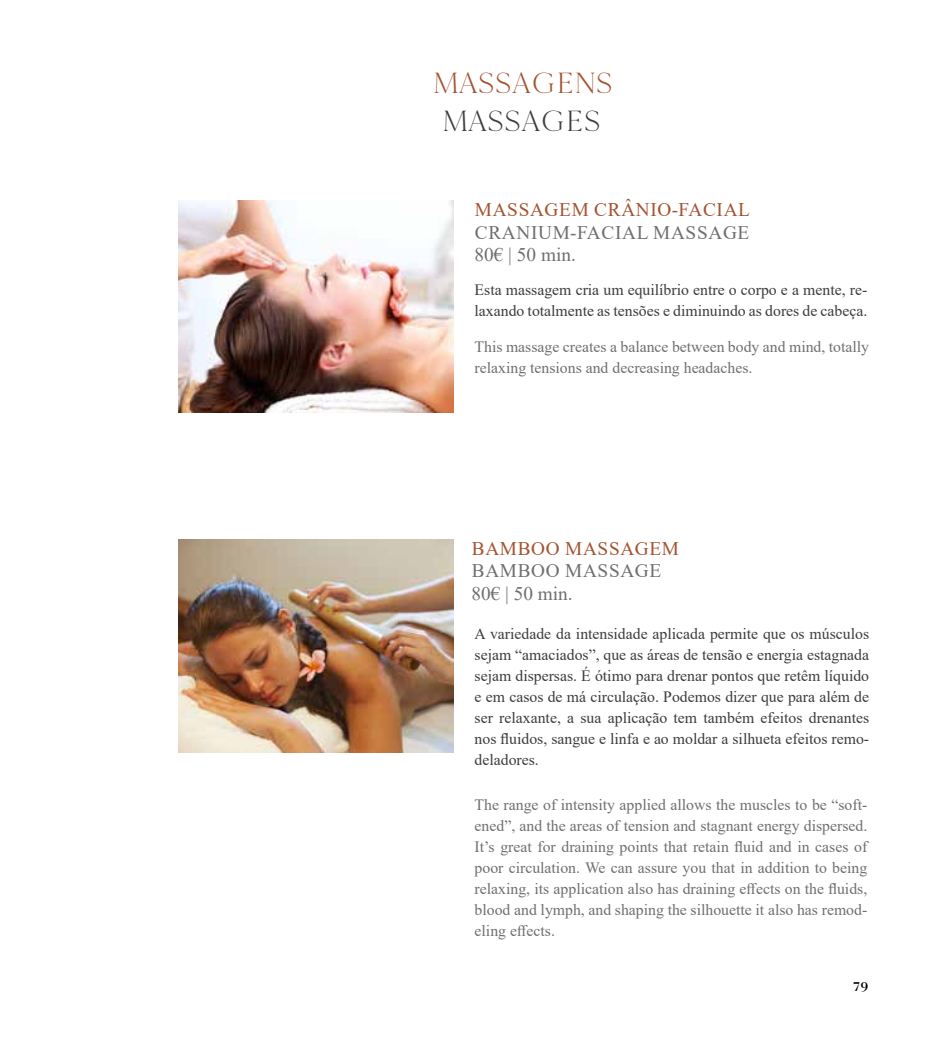
<style>
.page{position:relative;width:943px;height:1042px;background:#fff}
.page>*{position:absolute;margin:0;border:0;box-sizing:border-box;transform-origin:0 0}
.t1{font:31.5px "Cammron";letter-spacing:.025em;color:#a35331}
.t2{font:31.5px "Cammron";letter-spacing:.025em;color:#3c3c3b}
.t3{font:19.25px/22.8px "Times New Roman";letter-spacing:.035em;color:#706f6f}
.t4{font:19.25px "Times New Roman";letter-spacing:.035em;color:#a35331}
.t5{font:15.75px/21px "Times New Roman";color:#706f6f}
.t6{font:15.75px/21px "Times New Roman";color:#3c3c3b}
.t7{font:700 14px "Cammron";color:#000}
</style>
<div class="page">
<img style="left:178px;top:200px;width:276px;height:213px">
<img style="left:178px;top:539px;width:276px;height:213px">
<h1 class="t1" style="left:433px;top:64px;width:180px">MASSAGENS</h1>
<h1 class="t2" style="left:443px;top:102px;width:159px">MASSAGES</h1>
<p class="t4" style="left:475px;top:196px;width:277px">MASSAGEM CRÂNIO-FACIAL</p>
<p class="t3" style="left:474px;top:220px;width:276px">CRANIUM-FACIAL MASSAGE<br>80€ | 50 min.</p>
<p class="t6" style="left:474px;top:279px;width:394px">Esta massagem cria um equilíbrio entre o corpo e a mente, re&shy;laxando totalmente as tensões e diminuindo as dores de cabeça.</p>
<p class="t5" style="left:474px;top:335px;width:396px">This massage creates a balance between body and mind, totally relaxing tensions and decreasing headaches.</p>
<p class="t4" style="left:472px;top:534px;width:209px">BAMBOO MASSAGEM</p>
<p class="t3" style="left:471px;top:559px;width:191px">BAMBOO MASSAGE<br>80€ | 50 min.</p>
<p class="t6" style="left:474px;top:622px;width:396px;text-align:justify">A variedade da intensidade aplicada permite que os músculos sejam “amaciados”, que as áreas de tensão e energia estagnada sejam dispersas. É ótimo para drenar pontos que retêm líquido e em casos de má circulação. Podemos dizer que para além de ser relaxante, a sua aplicação tem também efeitos drenantes nos fluidos, sangue e linfa e ao moldar a silhueta efeitos remo&shy;deladores.</p>
<p class="t5" style="left:474px;top:793px;width:394px;text-align:justify">The range of intensity applied allows the muscles to be “soft&shy;ened”, and the areas of tension and stagnant energy dispersed.<br>It’s great for draining points that retain fluid and in cases of poor circulation. We can assure you that in addition to being relaxing, its application also has draining effects on the fluids, blood and lymph, and shaping the silhouette it also has remod&shy;eling effects.</p>
<p class="t7" style="left:853px;top:976px;width:16px">79</p>
</div>
